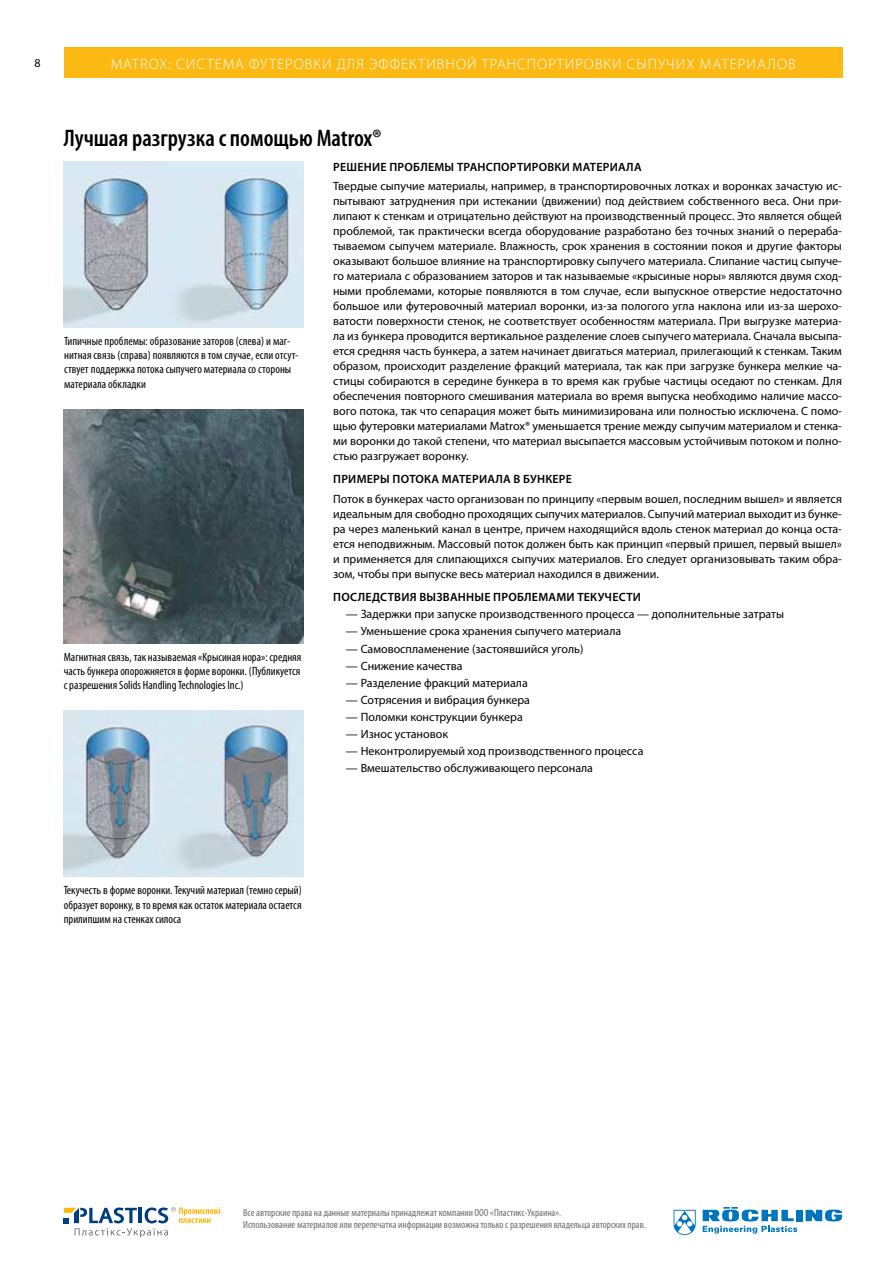
<style>
.page{position:relative;width:893px;height:1263px;background:#fff}
.page>*{position:absolute;margin:0;border:0;box-sizing:border-box;transform-origin:0 0}
.t1{font:600 condensed 24px "Myriad Pro";color:#000}
.t2{font:300 15px "Myriad Pro";letter-spacing:.07em;color:#fff}
.t3{font:12px/15px "Myriad Pro";color:#000;text-align:justify}
.t4{font:condensed 12px/14.4px "Myriad Pro";color:#000;text-align:justify}
.t5{font:600 12px "Myriad Pro";letter-spacing:.02em;color:#000}
.t6{font:condensed 10.5px/12.6px "Myriad Pro";color:#6d6e71}
</style>
<div class="page">
<div style="left:64px;top:48px;width:778px;height:30px;background:#fdb913"></div>
<svg style="left:64px;top:1207px;width:156px;height:30px"></svg>
<svg style="left:674px;top:1210px;width:22px;height:25px"></svg>
<div style="left:796px;top:1210px;width:6px;height:11px;background:#0075bf"></div>
<svg style="left:806px;top:1209px;width:36px;height:12px"></svg>
<svg style="left:703px;top:1207px;width:94px;height:26px"></svg>
<img style="left:64px;top:162px;width:239px;height:165px">
<img style="left:64px;top:409px;width:239px;height:234px">
<img style="left:64px;top:711px;width:239px;height:166px">
<p class="t3" style="left:34px;top:56px;width:8px">8</p>
<p class="t2" style="left:111px;top:55px;width:686px">MATROX: СИСТЕМА ФУТЕРОВКИ ДЛЯ ЭФФЕКТИВНОЙ ТРАНСПОРТИРОВКИ СЫПУЧИХ МАТЕРИАЛОВ</p>
<h1 class="t1" style="left:64px;top:124px;width:319px">Лучшая разгрузка с помощью Matrox®</h1>
<p class="t4" style="left:64px;top:333px;width:236px;text-align:left">Типичные проблемы: образование заторов (слева) и маг&shy;нитная связь (справа) появляются в том случае, если отсут&shy;ствует поддержка потока сыпучего материала со стороны материала обкладки</p>
<p class="t4" style="left:64px;top:649px;width:239px">Магнитная связь, так называемая «Крысиная нора»: средняя часть бункера опорожняется в форме воронки. (Публикуется с разрешения Solids Handling Technologies Inc.)</p>
<p class="t5" style="left:333px;top:159px;width:310px">Решение проблемы транспортировки материала</p>
<p class="t3" style="left:333px;top:178px;width:510px">Твердые сыпучие материалы, например, в транспортировочных лотках и воронках зачастую ис&shy;пытывают затруднения при истекании (движении) под действием собственного веса. Они при&shy;липают к стенкам и отрицательно действуют на производственный процесс. Это является общей проблемой, так практически всегда оборудование разработано без точных знаний о перераба&shy;тываемом сыпучем материале. Влажность, срок хранения в состоянии покоя и другие факторы оказывают большое влияние на транспортировку сыпучего материала. Слипание частиц сыпуче&shy;го материала с образованием заторов и так называемые «крысиные норы» являются двумя сход&shy;ными проблемами, которые появляются в том случае, если выпускное отверстие недостаточно большое или футеровочный материал воронки, из-за пологого угла наклона или из-за шерохо&shy;ватости поверхности стенок, не соответствует особенностям материала. При выгрузке материа&shy;ла из бункера проводится вертикальное разделение слоев сыпучего материала. Сначала высыпа&shy;ется средняя часть бункера, а затем начинает двигаться материал, прилегающий к стенкам. Таким образом, происходит разделение фракций материала, так как при загрузке бункера мелкие ча&shy;стицы собираются в середине бункера в то время как грубые частицы оседают по стенкам. Для обеспечения повторного смешивания материала во время выпуска необходимо наличие массо&shy;вого потока, так что сепарация может быть минимизирована или полностью исключена. С помо&shy;щью футеровки материалами Matrox® уменьшается трение между сыпучим материалом и стенка&shy;ми воронки до такой степени, что материал высыпается массовым устойчивым потоком и полно&shy;стью разгружает воронку.</p>
<p class="t5" style="left:333px;top:472px;width:240px">Примеры потока материала в бункере</p>
<p class="t3" style="left:333px;top:491px;width:510px">Поток в бункерах часто организован по принципу «первым вошел, последним вышел» и является идеальным для свободно проходящих сыпучих материалов. Сыпучий материал выходит из бунке&shy;ра через маленький канал в центре, причем находящийся вдоль стенок материал до конца оста&shy;ется неподвижным. Массовый поток должен быть как принцип «первый пришел, первый вышел» и применяется для слипающихся сыпучих материалов. Его следует организовывать таким обра&shy;зом, чтобы при выпуске весь материал находился в движении.</p>
<p class="t5" style="left:333px;top:589px;width:309px">Последствия вызванные проблемами текучести</p>
<p class="t3" style="left:346px;top:606px;width:440px">— Задержки при запуске производственного процесса — дополнительные затраты</p>
<p class="t3" style="left:346px;top:624px;width:277px">— Уменьшение срока хранения сыпучего материала</p>
<p class="t3" style="left:346px;top:641px;width:239px">— Самовоспламенение (застоявшийся уголь)</p>
<p class="t3" style="left:346px;top:658px;width:118px">— Снижение качества</p>
<p class="t3" style="left:346px;top:675px;width:183px">— Разделение фракций материала</p>
<p class="t3" style="left:346px;top:692px;width:186px">— Сотрясения и вибрация бункера</p>
<p class="t3" style="left:346px;top:709px;width:178px">— Поломки конструкции бункера</p>
<p class="t3" style="left:346px;top:726px;width:104px">— Износ установок</p>
<p class="t3" style="left:346px;top:743px;width:299px">— Неконтролируемый ход производственного процесса</p>
<p class="t3" style="left:346px;top:761px;width:249px">— Вмешательство обслуживающего персонала</p>
<p class="t4" style="left:64px;top:883px;width:240px">Текучесть в форме воронки. Текучий материал (темно серый) образует воронку, в то время как остаток материала остается прилипшим на стенках силоса</p>
<p class="t6" style="left:243px;top:1206px;width:404px">Все авторские права на данные материалы принадлежат компании ООО «Пластикс-Украина».<br>Использование материалов или перепечатка информации возможна только с разрешения владельца авторских прав.</p>
</div>
